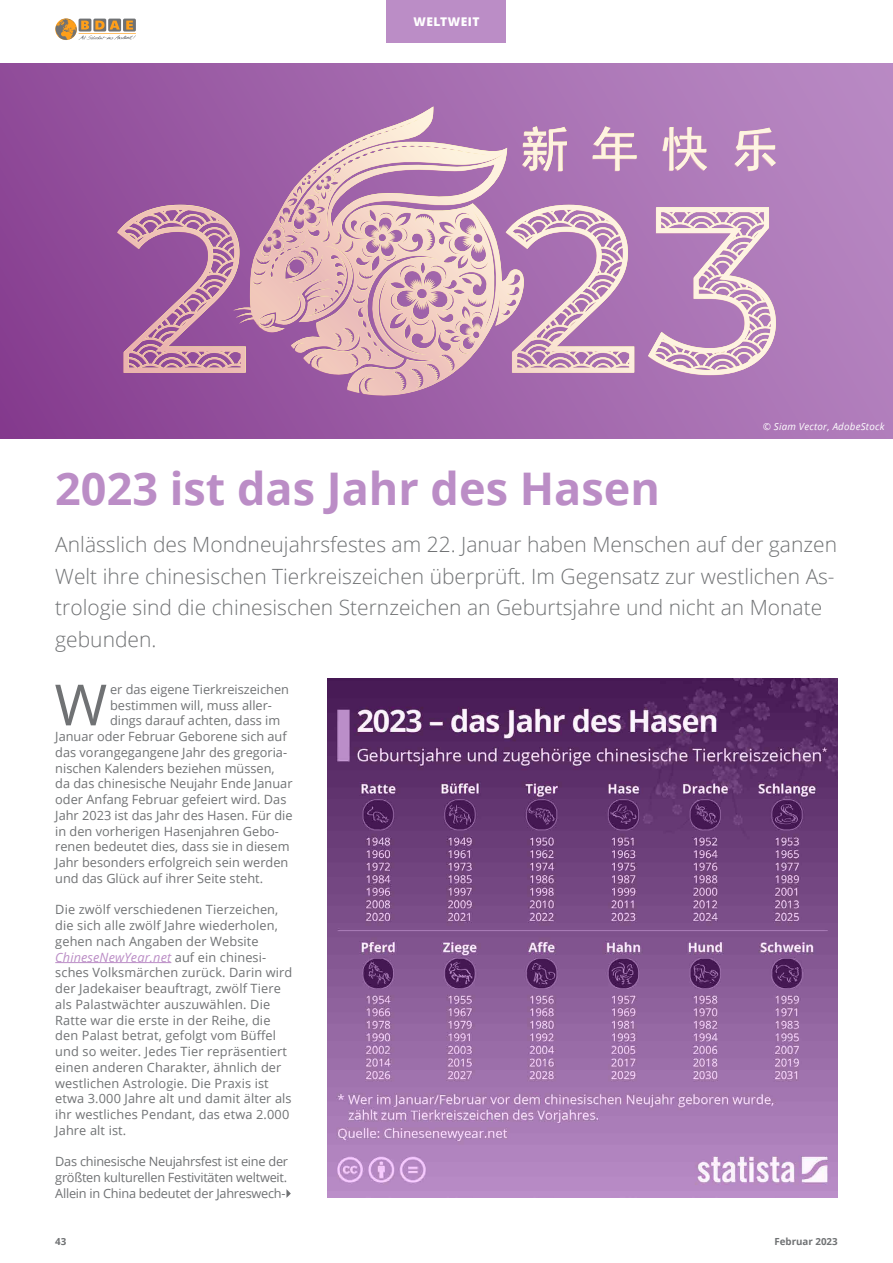
<style>
.page{position:relative;width:893px;height:1263px;background:#fff}
.page>*{position:absolute;margin:0;border:0;box-sizing:border-box;transform-origin:0 0}
.t1{font:56.85px "Open Sans";color:#707274}
.t2{font:700 45px "Open Sans";color:#bb8dc6}
.t3{font:300 21px/31.5px "Open Sans";color:#707274}
.t4{font:12.75px/15.8px "Open Sans";color:#707274}
.t5{font:800 12px "Open Sans";letter-spacing:.035em;color:#fff}
.t6{font:italic 9.75px "Open Sans";letter-spacing:.025em;color:#fff}
.t7{font:700 9.75px "Open Sans";color:#707274}
.s1{font-style:italic;color:#bb8dc6}
</style>
<div class="page">
<svg style="left:55px;top:19px;width:81px;height:21px"></svg>
<div style="left:0;top:64px;width:893px;height:374px;background:linear-gradient(to right,#8b4595,#b787c2)"></div>
<svg style="left:233px;top:106px;width:291px;height:290px;background:#c194b8"></svg>
<svg style="left:522px;top:126px;width:45px;height:46px;background:#d0adc4"></svg>
<svg style="left:592px;top:126px;width:45px;height:45px;background:#c79ec1"></svg>
<svg style="left:662px;top:127px;width:45px;height:44px;background:#ceaac6"></svg>
<svg style="left:734px;top:128px;width:42px;height:43px;background:#ceaac8"></svg>
<svg style="left:117px;top:205px;width:116px;height:168px;background:#ad71a1"></svg>
<svg style="left:505px;top:205px;width:129px;height:168px;background:#c196bb"></svg>
<svg style="left:648px;top:207px;width:128px;height:168px;background:#c59cc2"></svg>
<svg style="left:233px;top:129px;width:205px;height:267px;background:#ca9ab3"></svg>
<svg style="left:255px;top:321px;width:30px;height:11px"></svg>
<svg style="left:286px;top:265px;width:13px;height:12px"></svg>
<hr style="left:55px;top:962px;width:116px;height:1px;background:#bb8dc6">
<div style="left:387px;top:0;width:119px;height:43px;background:#bb8dc6"></div>
<img style="left:327px;top:678px;width:511px;height:520px">
<svg style="left:286px;top:1189px;width:5px;height:9px"></svg>
<p class="t5" style="left:414px;top:12px;width:67px">WELTWEIT</p>
<p class="t6" style="left:763px;top:419px;width:123px">© Siam Vector, AdobeStock</p>
<h2 class="t2" style="left:55px;top:457px;width:606px">2023 ist das Jahr des Hasen</h2>
<p class="t3" style="left:55px;top:528px;width:783px">Anlässlich des Mondneujahrsfestes am 22. Januar haben Menschen auf der ganzen Welt ihre chinesischen Tierkreiszeichen überprüft. Im Gegensatz zur westlichen As&shy;trologie sind die chinesischen Sternzeichen an Geburtsjahre und nicht an Monate gebunden.</p>
<h1 class="t1" style="left:55px;top:666px;width:54px">W</h1>
<p class="t4" style="left:110px;top:681px;width:180px">er das eigene Tierkreiszeichen</p>
<p class="t4" style="left:110px;top:697px;width:163px">bestimmen will, muss aller-</p>
<p class="t4" style="left:110px;top:712px;width:172px">dings darauf achten, dass im</p>
<p class="t4" style="left:55px;top:728px;width:233px">Januar oder Februar Geborene sich auf</p>
<p class="t4" style="left:55px;top:744px;width:233px">das vorangegangene Jahr des gregoria-</p>
<p class="t4" style="left:55px;top:760px;width:221px">nischen Kalenders beziehen müssen,</p>
<p class="t4" style="left:55px;top:775px;width:239px">da das chinesische Neujahr Ende Januar</p>
<p class="t4" style="left:55px;top:791px;width:233px">oder Anfang Februar gefeiert wird. Das</p>
<p class="t4" style="left:55px;top:807px;width:239px">Jahr 2023 ist das Jahr des Hasen. Für die</p>
<p class="t4" style="left:55px;top:823px;width:225px">in den vorherigen Hasenjahren Gebo-</p>
<p class="t4" style="left:55px;top:838px;width:236px">renen bedeutet dies, dass sie in diesem</p>
<p class="t4" style="left:55px;top:854px;width:235px">Jahr besonders erfolgreich sein werden</p>
<p class="t4" style="left:55px;top:870px;width:209px">und das Glück auf ihrer Seite steht.</p>
<p class="t4" style="left:55px;top:901px;width:239px">Die zwölf verschiedenen Tierzeichen, die sich alle zwölf Jahre wiederholen, gehen nach Angaben der Website <span class="s1">ChineseNewYear.net</span> auf ein chinesi&shy;sches Volksmärchen zurück. Darin wird der Jadekaiser beauftragt, zwölf Tiere als Palastwächter auszuwählen. Die Ratte war die erste in der Reihe, die den Palast betrat, gefolgt vom Büffel und so weiter. Jedes Tier repräsentiert einen anderen Charakter, ähnlich der westlichen Astrologie. Die Praxis ist etwa 3.000 Jahre alt und damit älter als ihr westliches Pendant, das etwa 2.000<br>Jahre alt ist.</p>
<p class="t4" style="left:55px;top:1153px;width:234px;text-align:justify">Das chinesische Neujahrsfest ist eine der größten kulturellen Festivitäten weltweit.<br>Allein in China bedeutet der Jahreswech-</p>
<p class="t7" style="left:55px;top:1235px;width:13px">43</p>
<p class="t7" style="left:774px;top:1235px;width:65px">Februar 2023</p>
</div>
